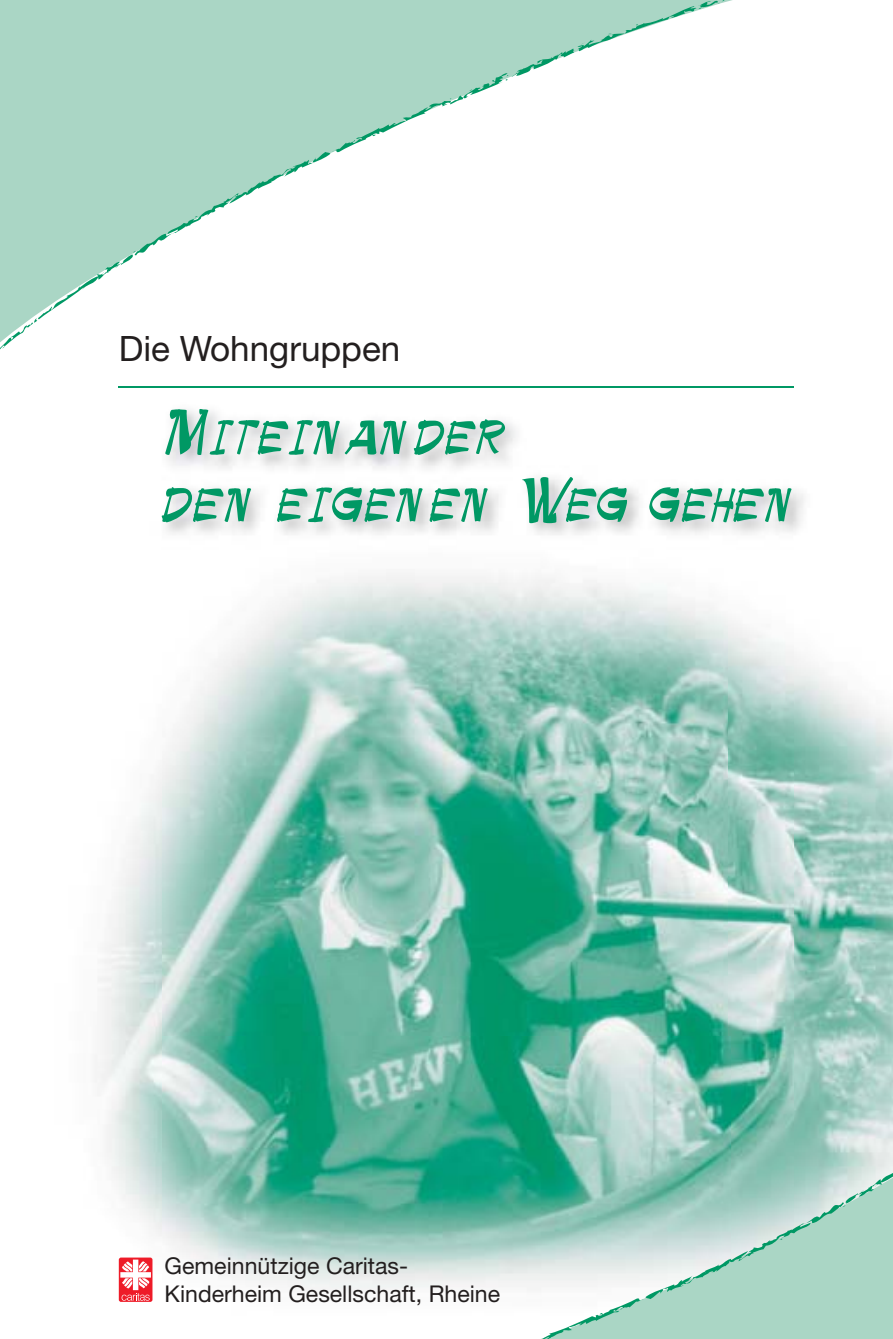
<style>
.page{position:relative;width:893px;height:1339px;background:#fff}
.page>*{position:absolute;margin:0;border:0;box-sizing:border-box;transform-origin:0 0}
.t1{font:56px/67.4px "Palette";color:#009864}
.t2{font:35px "Helvetica Neue";color:#231f1f}
.t3{font:23.1px/27.5px "Helvetica Neue";color:#231f1f}
</style>
<div class="page">
<img style="left:793px;top:651px;width:99px;height:456px">
<img style="left:162px;top:573px;width:566px;height:463px">
<img style="left:728px;top:620px;width:65px;height:487px">
<img style="left:162px;top:1036px;width:568px;height:230px">
<svg style="left:176px;top:1107px;width:716px;height:183px;background:#7ec1b0"></svg>
<svg style="left:520px;top:1141px;width:372px;height:198px;background:#a7d2c5"></svg>
<svg style="left:0;top:0;width:732px;height:350px"></svg>
<svg style="left:119px;top:1257px;width:33px;height:45px"></svg>
<svg style="left:120px;top:1259px;width:31px;height:41px"></svg>
<hr style="left:118px;top:386px;width:675px;height:1px;background:#009864">
<h2 class="t2" style="left:119px;top:336px;width:283px">Die Wohngruppen</h2>
<h1 class="t1" style="left:158px;top:400px;width:638px">Miteinander<br>den eigenen Weg gehen</h1>
<p class="t3" style="left:165px;top:1254px;width:337px">Gemeinnützige Caritas-<br>Kinderheim Gesellschaft, Rheine</p>
</div>
